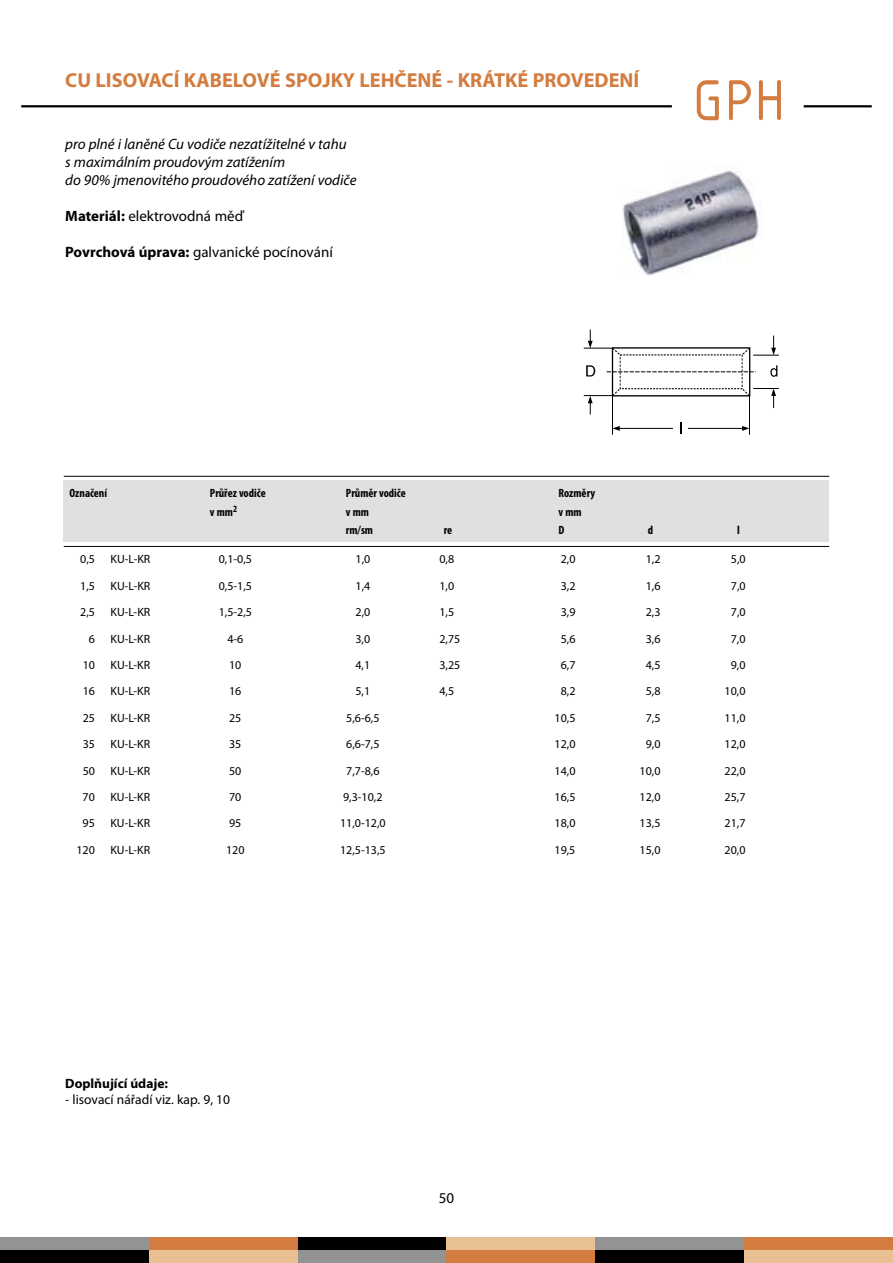
<style>
.page{position:relative;width:893px;height:1263px;background:#fff}
.page>*{position:absolute;margin:0;border:0;box-sizing:border-box;transform-origin:0 0}
.t1{font:700 20.25px "Myriad Pro";color:#d37c40}
.t2{font:italic 15px/18px "Myriad Pro";color:#000}
.t3{font:15px "Myriad Pro";color:#000}
.t4{font:13.5px "Myriad Pro";color:#000}
.t5{font:700 13.5px "Myriad Pro";color:#000}
.t6{font:12px "Myriad Pro";color:#000}
.t7{font:700 condensed 12px "Myriad Pro";color:#000}
.s1{font-weight:700}
</style>
<div class="page">
<svg style="left:697px;top:80px;width:22px;height:40px"></svg>
<svg style="left:759px;top:80px;width:22px;height:41px"></svg>
<svg style="left:729px;top:80px;width:22px;height:41px"></svg>
<div style="left:0;top:1250px;width:149px;height:13px;background:#000"></div>
<div style="left:149px;top:1250px;width:149px;height:13px;background:#e9bf94"></div>
<div style="left:298px;top:1250px;width:148px;height:13px;background:#939393"></div>
<div style="left:446px;top:1250px;width:149px;height:13px;background:#d37c40"></div>
<div style="left:595px;top:1250px;width:149px;height:13px;background:#000"></div>
<div style="left:744px;top:1250px;width:149px;height:13px;background:#e9bf94"></div>
<div style="left:0;top:1237px;width:149px;height:13px;background:#939393"></div>
<div style="left:149px;top:1237px;width:149px;height:13px;background:#d37c40"></div>
<div style="left:298px;top:1237px;width:148px;height:13px;background:#000"></div>
<div style="left:446px;top:1237px;width:149px;height:13px;background:#e9bf94"></div>
<div style="left:595px;top:1237px;width:149px;height:13px;background:#939393"></div>
<div style="left:744px;top:1237px;width:149px;height:13px;background:#d37c40"></div>
<img style="left:622px;top:170px;width:137px;height:106px">
<hr style="left:612px;top:396px;width:1px;height:39px;background:#000">
<hr style="left:749px;top:396px;width:1px;height:39px;background:#000">
<hr style="left:619px;top:428px;width:124px;height:1px;background:#000">
<svg style="left:613px;top:426px;width:7px;height:5px"></svg>
<svg style="left:742px;top:426px;width:7px;height:5px"></svg>
<svg style="left:673px;top:422px;width:15px;height:13px"></svg>
<svg style="left:584px;top:330px;width:195px;height:84px"></svg>
<div style="left:64px;top:480px;width:765px;height:62px;background:#e0e0e0"></div>
<hr style="left:64px;top:476px;width:765px;height:1px;background:#000">
<hr style="left:64px;top:546px;width:765px;height:1px;background:#000">
<hr style="left:21px;top:105px;width:651px;height:2px;background:#000">
<hr style="left:804px;top:105px;width:68px;height:2px;background:#000">
<h1 class="t1" style="left:65px;top:67px;width:575px">CU LISOVACÍ KABELOVÉ SPOJKY LEHČENÉ - KRÁTKÉ PROVEDENÍ</h1>
<p class="t2" style="left:65px;top:135px;width:293px">pro plné i laněné Cu vodiče nezatížitelné v tahu<br>s maximálním proudovým zatížením<br>do 90% jmenovitého proudového zatížení vodiče</p>
<p class="t3" style="left:65px;top:207px;width:180px"><span class="s1">Materiál:</span> elektrovodná měď</p>
<p class="t3" style="left:65px;top:243px;width:269px"><span class="s1">Povrchová úprava:</span> galvanické pocínování</p>
<p class="t7" style="left:70px;top:486px;width:39px">Označení</p>
<p class="t7" style="left:210px;top:486px;width:57px">Průřez vodiče</p>
<p class="t7" style="left:346px;top:486px;width:61px">Průměr vodiče</p>
<p class="t7" style="left:559px;top:486px;width:38px">Rozměry</p>
<p class="t7" style="left:210px;top:504px;width:29px">v mm<sup>2</sup></p>
<p class="t7" style="left:346px;top:504px;width:25px">v mm</p>
<p class="t7" style="left:559px;top:504px;width:25px">v mm</p>
<p class="t7" style="left:346px;top:522px;width:29px">rm/sm</p>
<p class="t7" style="left:444px;top:522px;width:10px">re</p>
<p class="t7" style="left:559px;top:522px;width:7px">D</p>
<p class="t7" style="left:648px;top:522px;width:7px">d</p>
<p class="t7" style="left:737px;top:522px;width:4px">l</p>
<p class="t6" style="left:80px;top:552px;width:16px">0,5</p>
<p class="t6" style="left:111px;top:552px;width:41px">KU-L-KR</p>
<p class="t6" style="left:219px;top:552px;width:35px">0,1-0,5</p>
<p class="t6" style="left:356px;top:552px;width:16px">1,0</p>
<p class="t6" style="left:439px;top:552px;width:16px">0,8</p>
<p class="t6" style="left:561px;top:552px;width:16px">2,0</p>
<p class="t6" style="left:646px;top:552px;width:16px">1,2</p>
<p class="t6" style="left:731px;top:552px;width:16px">5,0</p>
<p class="t6" style="left:80px;top:578px;width:16px">1,5</p>
<p class="t6" style="left:111px;top:578px;width:41px">KU-L-KR</p>
<p class="t6" style="left:219px;top:578px;width:35px">0,5-1,5</p>
<p class="t6" style="left:355px;top:578px;width:16px">1,4</p>
<p class="t6" style="left:439px;top:578px;width:16px">1,0</p>
<p class="t6" style="left:561px;top:578px;width:16px">3,2</p>
<p class="t6" style="left:646px;top:578px;width:16px">1,6</p>
<p class="t6" style="left:731px;top:578px;width:16px">7,0</p>
<p class="t6" style="left:80px;top:605px;width:16px">2,5</p>
<p class="t6" style="left:111px;top:605px;width:41px">KU-L-KR</p>
<p class="t6" style="left:219px;top:605px;width:35px">1,5-2,5</p>
<p class="t6" style="left:355px;top:605px;width:16px">2,0</p>
<p class="t6" style="left:439px;top:605px;width:16px">1,5</p>
<p class="t6" style="left:561px;top:605px;width:16px">3,9</p>
<p class="t6" style="left:646px;top:605px;width:16px">2,3</p>
<p class="t6" style="left:731px;top:605px;width:16px">7,0</p>
<p class="t6" style="left:89px;top:631px;width:8px">6</p>
<p class="t6" style="left:111px;top:631px;width:41px">KU-L-KR</p>
<p class="t6" style="left:227px;top:631px;width:17px">4-6</p>
<p class="t6" style="left:355px;top:631px;width:16px">3,0</p>
<p class="t6" style="left:439px;top:631px;width:22px">2,75</p>
<p class="t6" style="left:561px;top:631px;width:16px">5,6</p>
<p class="t6" style="left:646px;top:631px;width:16px">3,6</p>
<p class="t6" style="left:731px;top:631px;width:16px">7,0</p>
<p class="t6" style="left:83px;top:657px;width:14px">10</p>
<p class="t6" style="left:111px;top:657px;width:41px">KU-L-KR</p>
<p class="t6" style="left:229px;top:657px;width:14px">10</p>
<p class="t6" style="left:355px;top:657px;width:16px">4,1</p>
<p class="t6" style="left:439px;top:657px;width:22px">3,25</p>
<p class="t6" style="left:561px;top:657px;width:16px">6,7</p>
<p class="t6" style="left:646px;top:657px;width:16px">4,5</p>
<p class="t6" style="left:731px;top:657px;width:16px">9,0</p>
<p class="t6" style="left:83px;top:684px;width:14px">16</p>
<p class="t6" style="left:110px;top:684px;width:41px">KU-L-KR</p>
<p class="t6" style="left:229px;top:684px;width:14px">16</p>
<p class="t6" style="left:355px;top:684px;width:16px">5,1</p>
<p class="t6" style="left:439px;top:684px;width:16px">4,5</p>
<p class="t6" style="left:561px;top:684px;width:16px">8,2</p>
<p class="t6" style="left:646px;top:684px;width:16px">5,8</p>
<p class="t6" style="left:725px;top:684px;width:22px">10,0</p>
<p class="t6" style="left:83px;top:710px;width:14px">25</p>
<p class="t6" style="left:110px;top:710px;width:41px">KU-L-KR</p>
<p class="t6" style="left:229px;top:710px;width:14px">25</p>
<p class="t6" style="left:346px;top:710px;width:35px">5,6-6,5</p>
<p class="t6" style="left:554px;top:710px;width:22px">10,5</p>
<p class="t6" style="left:646px;top:710px;width:16px">7,5</p>
<p class="t6" style="left:725px;top:710px;width:22px">11,0</p>
<p class="t6" style="left:83px;top:737px;width:14px">35</p>
<p class="t6" style="left:110px;top:737px;width:41px">KU-L-KR</p>
<p class="t6" style="left:229px;top:737px;width:14px">35</p>
<p class="t6" style="left:346px;top:737px;width:35px">6,6-7,5</p>
<p class="t6" style="left:554px;top:737px;width:22px">12,0</p>
<p class="t6" style="left:646px;top:737px;width:16px">9,0</p>
<p class="t6" style="left:725px;top:737px;width:22px">12,0</p>
<p class="t6" style="left:83px;top:763px;width:14px">50</p>
<p class="t6" style="left:110px;top:763px;width:41px">KU-L-KR</p>
<p class="t6" style="left:229px;top:763px;width:14px">50</p>
<p class="t6" style="left:346px;top:763px;width:35px">7,7-8,6</p>
<p class="t6" style="left:554px;top:763px;width:22px">14,0</p>
<p class="t6" style="left:640px;top:763px;width:22px">10,0</p>
<p class="t6" style="left:725px;top:763px;width:22px">22,0</p>
<p class="t6" style="left:83px;top:789px;width:14px">70</p>
<p class="t6" style="left:110px;top:789px;width:41px">KU-L-KR</p>
<p class="t6" style="left:229px;top:789px;width:14px">70</p>
<p class="t6" style="left:343px;top:789px;width:41px">9,3-10,2</p>
<p class="t6" style="left:554px;top:789px;width:22px">16,5</p>
<p class="t6" style="left:640px;top:789px;width:22px">12,0</p>
<p class="t6" style="left:725px;top:789px;width:22px">25,7</p>
<p class="t6" style="left:83px;top:816px;width:14px">95</p>
<p class="t6" style="left:110px;top:816px;width:41px">KU-L-KR</p>
<p class="t6" style="left:229px;top:816px;width:14px">95</p>
<p class="t6" style="left:340px;top:816px;width:47px">11,0-12,0</p>
<p class="t6" style="left:554px;top:816px;width:22px">18,0</p>
<p class="t6" style="left:640px;top:816px;width:22px">13,5</p>
<p class="t6" style="left:725px;top:816px;width:22px">21,7</p>
<p class="t6" style="left:76px;top:842px;width:20px">120</p>
<p class="t6" style="left:110px;top:842px;width:41px">KU-L-KR</p>
<p class="t6" style="left:226px;top:842px;width:20px">120</p>
<p class="t6" style="left:340px;top:842px;width:47px">12,5-13,5</p>
<p class="t6" style="left:554px;top:842px;width:22px">19,5</p>
<p class="t6" style="left:640px;top:842px;width:22px">15,0</p>
<p class="t6" style="left:725px;top:842px;width:22px">20,0</p>
<p class="t5" style="left:65px;top:1074px;width:104px">Doplňující údaje:</p>
<p class="t4" style="left:65px;top:1091px;width:166px">- lisovací nářadí viz. kap. 9, 10</p>
<p class="t3" style="left:439px;top:1189px;width:17px">50</p>
</div>
